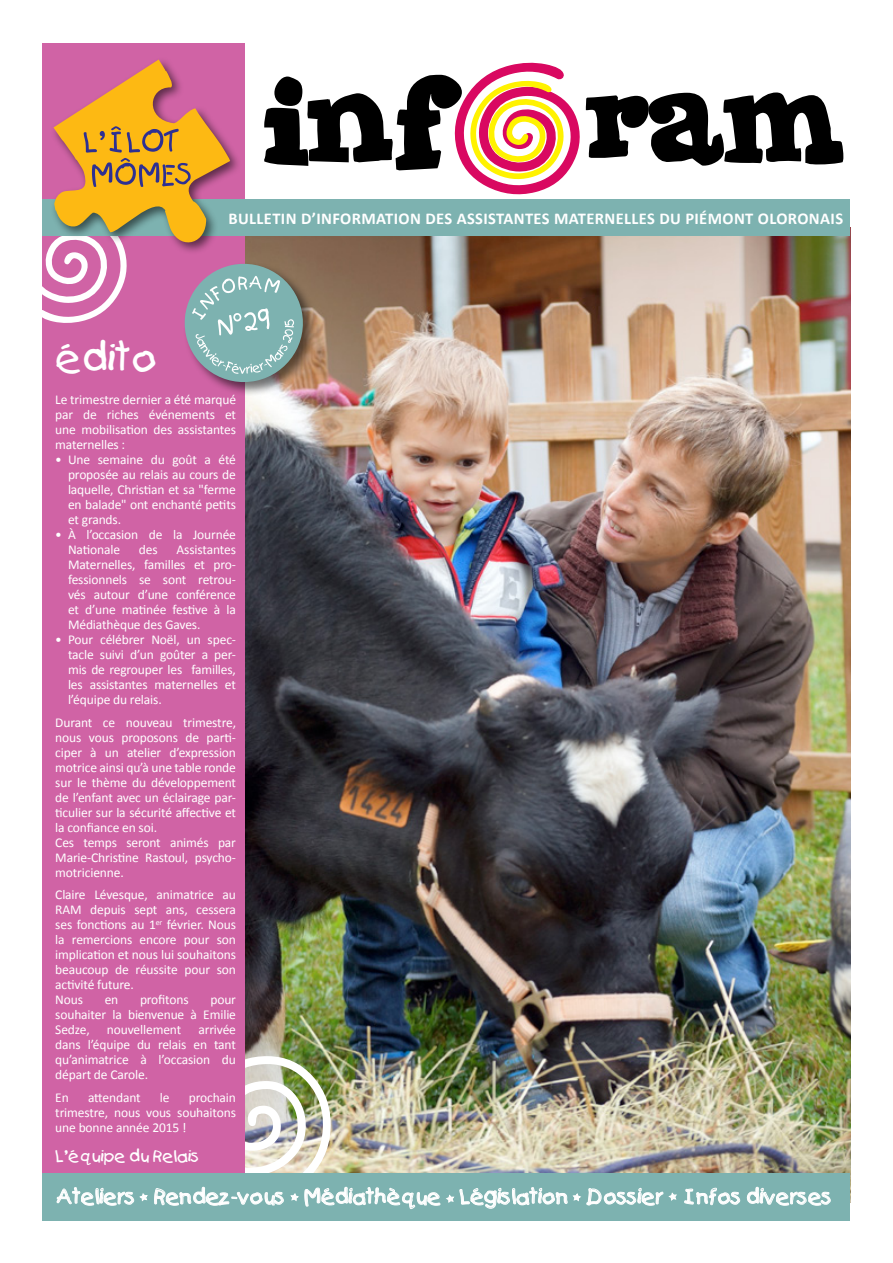
<style>
.page{position:relative;width:893px;height:1263px;background:#fff}
.page>*{position:absolute;margin:0;border:0;box-sizing:border-box;transform-origin:0 0}
.t1{font:132px "Jointby Pizza Dude";color:#000}
.t2{font:39px "Kids Plain";color:#fff}
.t3{font:20.25px "Kids Plain";color:#fff}
.t4{font:700 16.5px "Calibri";letter-spacing:.02em;color:#fff}
.t5{font:16.5px "Kids Plain";letter-spacing:-.01em;color:#fff}
.t6{font:13.5px/15px "Calibri";letter-spacing:-.01em;color:#fff;text-align:justify}
</style>
<div class="page">
<img style="left:245px;top:236px;width:605px;height:936px">
<div style="left:43px;top:43px;width:202px;height:1177px;background:#d063a5"></div>
<svg style="left:454px;top:62px;width:126px;height:133px"></svg>
<div style="left:43px;top:200px;width:807px;height:36px;background:#7db2b0"></div>
<div style="left:43px;top:1172px;width:807px;height:48px;background:#7db2b0"></div>
<img style="left:56px;top:1056px;width:775px;height:153px">
<div style="left:183px;top:261px;width:135px;height:135px;background:#000;opacity:.55"></div>
<svg style="left:42px;top:60px;width:266px;height:328px"></svg>
<h1 class="t1" style="left:259px;top:62px;width:582px">inf ram</h1>
<h2 class="t2" style="left:55px;top:334px;width:105px">édito</h2>
<p class="t4" style="left:229px;top:209px;width:616px">BULLETIN D’INFORMATION DES ASSISTANTES MATERNELLES DU PIÉMONT OLORONAIS</p>
<p class="t6" style="left:55px;top:392px;width:182px">Le trimestre dernier a été marqué par de riches événements et une mobilisation des assistantes maternelles :</p>
<p class="t6" style="left:68px;top:452px;width:169px;text-indent:-13px">• Une semaine du goût a été proposée au relais au cours de laquelle, Christian et sa "ferme en balade" ont enchanté petits et grands.</p>
<p class="t6" style="left:68px;top:527px;width:169px;text-indent:-13px">• À l’occasion de la Journée<br>Nationale</p>
<p class="t6" style="left:139px;top:542px;width:20px">des</p>
<p class="t6" style="left:68px;top:542px;width:169px;text-indent:109px">Assistantes Maternelles, familles et pro&shy;fessionnels se sont retrou&shy;vés autour d’une conférence et d’une matinée festive à la Médiathèque des Gaves.</p>
<p class="t6" style="left:68px;top:632px;width:170px;text-indent:-13px">• Pour célébrer Noël, un spec&shy;tacle suivi d’un goûter a per&shy;mis de regrouper les familles, les assistantes maternelles et l’équipe du relais.</p>
<p class="t6" style="left:55px;top:714px;width:182px;text-align:left">Durant ce nouveau trimestre, nous vous proposons de parti&shy;ciper à un atelier d’expression motrice ainsi qu’à une table ronde sur le thème du développement de l’enfant avec un éclairage par&shy;ticulier sur la sécurité affective et la confiance en soi.<br>Ces temps seront animés par<br>Marie-Christine Rastoul, psycho&shy;motricienne.</p>
<p class="t6" style="left:55px;top:887px;width:182px;text-align:left">Claire Lévesque, animatrice au<br>RAM depuis sept ans, cessera ses fonctions au 1<sup>er</sup> février. Nous la remercions encore pour son implication et nous lui souhaitons beaucoup de réussite pour son activité future.<br>Nous</p>
<p class="t6" style="left:105px;top:992px;width:15px">en</p>
<p class="t6" style="left:140px;top:992px;width:50px">profitons</p>
<p class="t6" style="left:55px;top:992px;width:182px;text-indent:155px">pour souhaiter la bienvenue à Emilie Sedze,</p>
<p class="t6" style="left:55px;top:1022px;width:182px;text-indent:143px">arrivée dans l’équipe du relais en tant qu’animatrice à l’occasion du départ de Carole.</p>
<p class="t6" style="left:55px;top:1089px;width:15px">En</p>
<p class="t6" style="left:88px;top:1089px;width:54px">attendant</p>
<p class="t6" style="left:160px;top:1089px;width:11px">le</p>
<p class="t6" style="left:107px;top:1022px;width:76px">nouvellement</p>
<p class="t6" style="left:55px;top:1089px;width:182px;text-indent:134px">prochain trimestre, nous vous souhaitons une bonne année 2015 !</p>
<p class="t5" style="left:55px;top:1146px;width:146px">L’équipe du Relais</p>
<h3 class="t3" style="left:57px;top:1184px;width:777px">Ateliers Rendez-vous Médiathèque Législation Dossier Infos diverses</h3>
</div>
